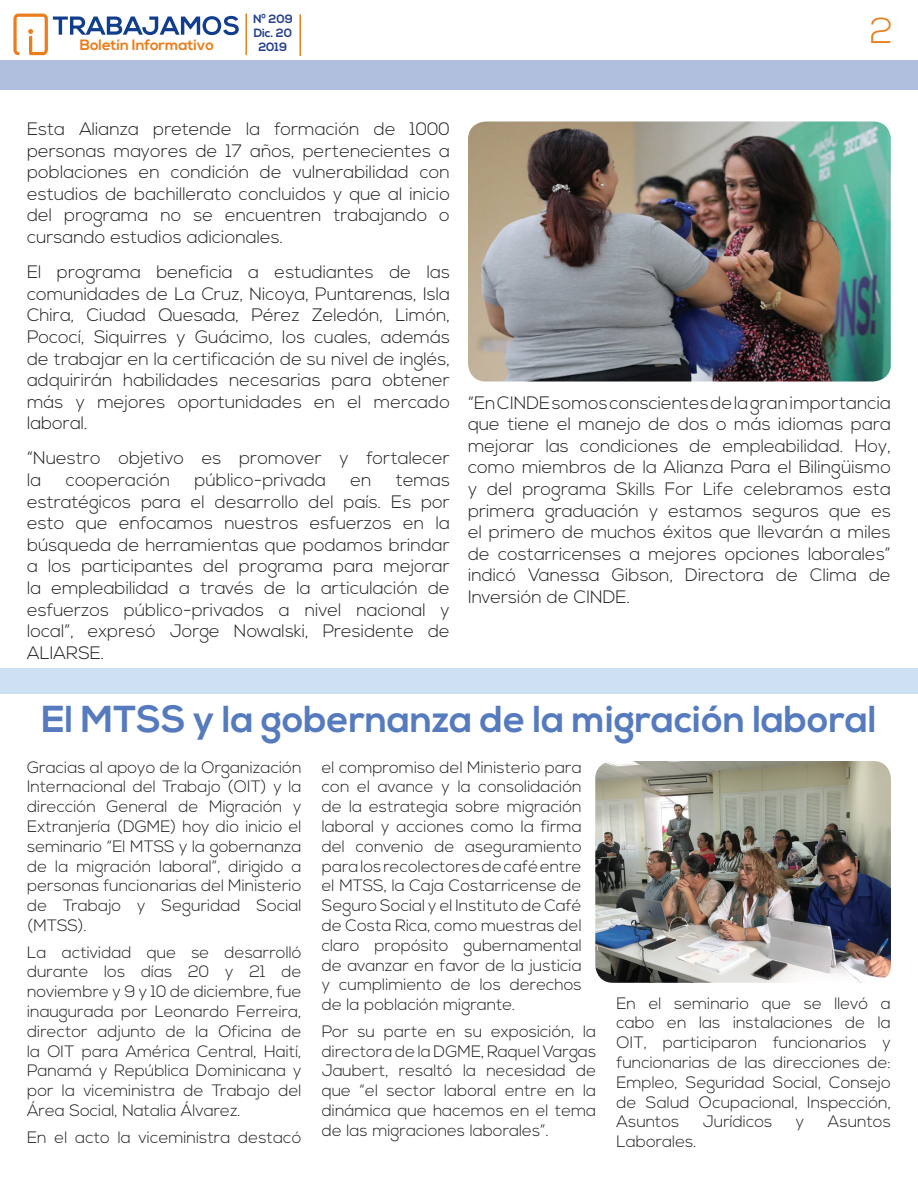
<style>
.page{position:relative;width:918px;height:1188px;background:#fff}
.page>*{position:absolute;margin:0;border:0;box-sizing:border-box;transform-origin:0 0}
.t1{font:700 37.5px "Nexa";color:#557bbe}
.t2{font:300 36px "Nexa";color:#ea7e1d}
.t3{font:300 18px/21.6px "Nexa";color:#231f20;text-align:justify}
.t4{font:300 16.5px/19.8px "Nexa";color:#231f20;text-align:justify}
.t5{font:700 15px "Nexa";color:#ea7e1d}
.t6{font:700 12px/14.4px "Nexa";color:#253f8e}
</style>
<div class="page">
<div style="left:0;top:60px;width:918px;height:29px;background:#b0bfdd"></div>
<svg style="left:13px;top:14px;width:226px;height:41px"></svg>
<hr style="left:245px;top:14px;width:2px;height:41px;background:#ea7e1d">
<hr style="left:299px;top:14px;width:2px;height:42px;background:#ea7e1d">
<img style="left:468px;top:122px;width:423px;height:260px">
<div style="left:0;top:668px;width:918px;height:26px;background:#cee1f3"></div>
<img style="left:595px;top:761px;width:296px;height:222px">
<p class="t6" style="left:253px;top:12px;width:41px">Nº 209<br>Dic. 20</p>
<p class="t5" style="left:80px;top:37px;width:136px">Boletín Informativo</p>
<p class="t6" style="left:258px;top:40px;width:30px">2019</p>
<h2 class="t2" style="left:870px;top:10px;width:25px">2</h2>
<p class="t3" style="left:27px;top:119px;width:425px">Esta Alianza pretende la formación de 1000 personas mayores de 17 años, pertenecientes a poblaciones en condición de vulnerabilidad con estudios de bachillerato concluidos y que al inicio del programa no se encuentren trabajando o cursando estudios adicionales.</p>
<p class="t3" style="left:27px;top:262px;width:425px">El programa beneficia a estudiantes de las comunidades de La Cruz, Nicoya, Puntarenas, Isla Chira, Ciudad Quesada, Pérez Zeledón, Limón, Pococí, Siquirres y Guácimo, los cuales, además de trabajar en la certificación de su nivel de inglés, adquirirán habilidades necesarias para obtener más y mejores oportunidades en el mercado laboral.</p>
<p class="t3" style="left:27px;top:448px;width:425px">“Nuestro objetivo es promover y fortalecer la</p>
<p class="t3" style="left:66px;top:470px;width:106px">cooperación</p>
<p class="t3" style="left:195px;top:470px;width:133px">público-privada</p>
<p class="t3" style="left:350px;top:470px;width:23px">en</p>
<p class="t3" style="left:27px;top:470px;width:425px;text-indent:369px">temas estratégicos para el desarrollo del país. Es por esto que enfocamos nuestros esfuerzos en la búsqueda de herramientas que podamos brindar a los participantes del programa para mejorar la empleabilidad a través de la articulación de esfuerzos público-privados a nivel nacional y local”, expresó Jorge Nowalski, Presidente de ALIARSE.</p>
<p class="t3" style="left:468px;top:392px;width:425px">“En CINDE somos conscientes de la gran importancia que tiene el manejo de dos o más idiomas para mejorar las condiciones de empleabilidad. Hoy, como miembros de la Alianza Para el Bilingüismo y del programa Skills For Life celebramos esta primera graduación y estamos seguros que es el primero de muchos éxitos que llevarán a miles de costarricenses a mejores opciones laborales” indicó Vanessa Gibson, Directora de Clima de Inversión de CINDE.</p>
<h1 class="t1" style="left:41px;top:698px;width:837px">El MTSS y la gobernanza de la migración laboral</h1>
<p class="t4" style="left:27px;top:758px;width:276px">Gracias al apoyo de la Organización Internacional del Trabajo (OIT) y la dirección General de Migración y Extranjería (DGME) hoy dio inicio el seminario “El MTSS y la gobernanza de la migración laboral”, dirigido a personas funcionarias del Ministerio de Trabajo y Seguridad Social (MTSS).</p>
<p class="t4" style="left:27px;top:943px;width:276px">La actividad que se desarrolló durante los días 20 y 21 de noviembre y 9 y 10 de diciembre, fue inaugurada por Leonardo Ferreira, director adjunto de la Oficina de la OIT para América Central, Haití, Panamá y República Dominicana y por la viceministra de Trabajo del Área Social, Natalia Álvarez.</p>
<p class="t4" style="left:27px;top:1128px;width:276px">En el acto la viceministra destacó</p>
<p class="t4" style="left:322px;top:758px;width:261px">el compromiso del Ministerio para con el avance y la consolidación de la estrategia sobre migración laboral y acciones como la firma del convenio de aseguramiento para los recolectores de café entre el MTSS, la Caja Costarricense de Seguro Social y el Instituto de Café de Costa Rica, como muestras del claro propósito gubernamental de avanzar en favor de la justicia y cumplimiento de los derechos de la población migrante.</p>
<p class="t4" style="left:322px;top:1022px;width:276px">Por su parte en su exposición, la directora de la DGME, Raquel Vargas Jaubert, resaltó la necesidad de que “el sector laboral entre en la dinámica que hacemos en el tema de las migraciones laborales”.</p>
<p class="t4" style="left:617px;top:994px;width:276px">En el seminario que se llevó a cabo en las instalaciones de la OIT, participaron funcionarios y funcionarias de las direcciones de:<br>Empleo, Seguridad Social, Consejo de Salud Ocupacional, Inspección, Asuntos</p>
<p class="t4" style="left:703px;top:1113px;width:71px">Jurídicos</p>
<p class="t4" style="left:796px;top:1113px;width:10px">y</p>
<p class="t4" style="left:828px;top:1113px;width:64px">Asuntos</p>
<p class="t4" style="left:617px;top:1132px;width:82px">Laborales.</p>
</div>
